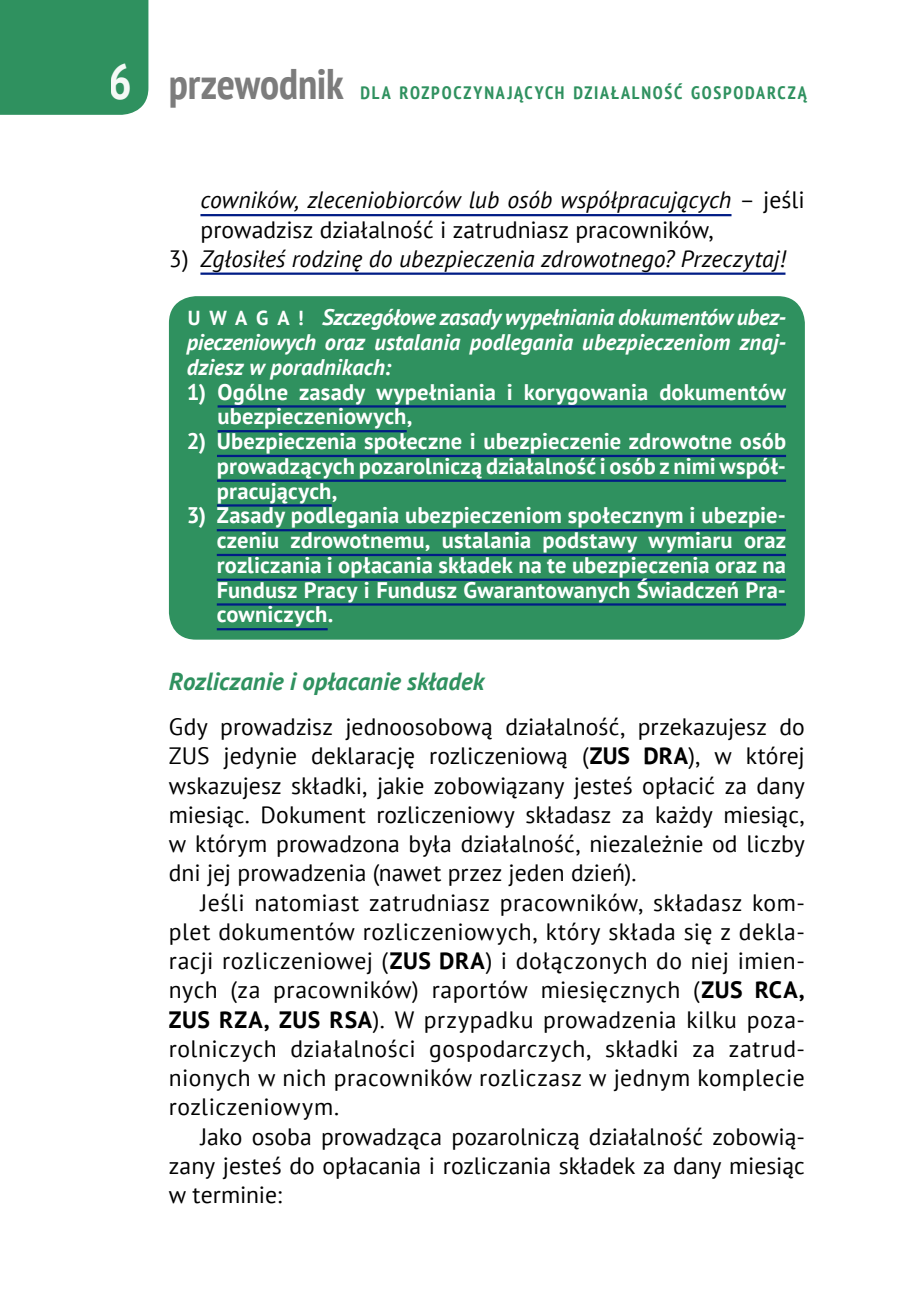
<style>
.page{position:relative;width:913px;height:1295px;background:#fff}
.page>*{position:absolute;margin:0;border:0;box-sizing:border-box;transform-origin:0 0}
.t1{font:700 condensed 42.75px "PT Sans";letter-spacing:-.005em;color:#7c7c7c}
.III_gr__3{font:italic 700 24.75px "PT Sans";color:#2f915f}
.tekst_z_wcieciem{font:23.62px/29.2px "PT Sans";letter-spacing:.01em;color:#000;text-align:justify}
.tekst_bez_wciecia{font:23.62px/29.2px "PT Sans";color:#000;text-align:justify}
.TXT_numerowane_wylic{font:23.62px/29.2px "PT Sans";color:#000}
.TXT_numerowane_wylic-2{font:italic 23.62px "PT Sans";letter-spacing:.005em;color:#000}
.ważne_tekst{font:700 22.5px/24.8px "PT Sans";letter-spacing:.005em;color:#fff;text-align:justify}
.ważne_tekst-2{font:italic 700 22.5px/24.8px "PT Sans";letter-spacing:.005em;color:#fff;text-align:justify}
.t2{font:700 condensed 18px "PT Sans";letter-spacing:.1em;color:#2f915f}
.s1{font-size:49.5px;color:#fff}
.s2{font-style:italic}
.s3{font-style:normal}
.s4{font-style:normal;font-size:20.25px}
.s5{font-weight:700}
</style>
<div class="page">
<div style="left:0;top:0;width:148px;height:115px;background:#2f915f"></div>
<div style="left:169px;top:296px;width:635px;height:344px;background:#2f915f;border-radius:27px"></div>
<hr style="left:200px;top:214px;width:531px;height:2px;background:#001c85">
<hr style="left:200px;top:272px;width:585px;height:3px;background:#001c85">
<hr style="left:217px;top:405px;width:568px;height:2px;background:#001c85">
<hr style="left:217px;top:430px;width:189px;height:2px;background:#001c85">
<hr style="left:217px;top:455px;width:568px;height:2px;background:#001c85">
<hr style="left:217px;top:479px;width:568px;height:3px;background:#001c85">
<hr style="left:217px;top:504px;width:114px;height:2px;background:#001c85">
<hr style="left:217px;top:529px;width:568px;height:2px;background:#001c85">
<hr style="left:217px;top:554px;width:568px;height:2px;background:#001c85">
<hr style="left:217px;top:578px;width:568px;height:3px;background:#001c85">
<hr style="left:217px;top:603px;width:568px;height:2px;background:#001c85">
<hr style="left:217px;top:628px;width:110px;height:2px;background:#001c85">
<h1 class="t1" style="left:109px;top:56px;width:236px"><span class="s1">6</span> przewodnik</h1>
<p class="t2" style="left:360px;top:81px;width:447px">DLA ROZPOCZYNAJĄCYCH DZIAŁALNOŚĆ GOSPODARCZĄ</p>
<p class="TXT_numerowane_wylic" style="left:200px;top:185px;width:605px"><span class="s2">cowników, zleceniobiorców lub osób współpracujących</span> – jeśli prowadzisz działalność i zatrudniasz pracowników,</p>
<p class="TXT_numerowane_wylic-2" style="left:169px;top:244px;width:617px"><span class="s3">3)</span> Zgłosiłeś rodzinę do ubezpieczenia zdrowotnego? Przeczytaj!</p>
<p class="ważne_tekst-2" style="left:187px;top:305px;width:600px"><span class="s4">U W A G A !</span> Szczegółowe zasady wypełniania dokumentów ubez&shy;pieczeniowych oraz ustalania podlegania ubezpieczeniom znaj&shy;dziesz w poradnikach:</p>
<p class="ważne_tekst" style="left:217px;top:379px;width:569px;text-indent:-31px">1) Ogólne zasady wypełniania i korygowania dokumentów ubezpieczeniowych,</p>
<p class="ważne_tekst" style="left:217px;top:428px;width:570px;text-indent:-30px">2) Ubezpieczenia społeczne i ubezpieczenie zdrowotne osób prowadzących pozarolniczą działalność i osób z nimi współ&shy;pracujących,</p>
<p class="ważne_tekst" style="left:217px;top:503px;width:570px;text-indent:-30px">3) Zasady podlegania ubezpieczeniom społecznym i ubezpie&shy;czeniu zdrowotnemu, ustalania podstawy wymiaru oraz rozliczania i opłacania składek na te ubezpieczenia oraz na Fundusz Pracy i Fundusz Gwarantowanych Świadczeń Pra&shy;cowniczych.</p>
<p class="III_gr__3" style="left:169px;top:665px;width:316px">Rozliczanie i opłacanie składek</p>
<p class="tekst_bez_wciecia" style="left:169px;top:711px;width:637px">Gdy prowadzisz jednoosobową działalność, przekazujesz do ZUS jedynie deklarację rozliczeniową (<span class="s5">ZUS DRA</span>), w której wskazujesz składki, jakie zobowiązany jesteś opłacić za dany miesiąc. Dokument rozliczeniowy składasz za każdy miesiąc, w którym prowadzona była działalność, niezależnie od liczby dni jej prowadzenia (nawet przez jeden dzień).</p>
<p class="tekst_z_wcieciem" style="left:169px;top:887px;width:637px;text-indent:32px">Jeśli natomiast zatrudniasz pracowników, składasz kom&shy;plet dokumentów rozliczeniowych, który składa się z dekla&shy;racji rozliczeniowej (<span class="s5">ZUS DRA</span>) i dołączonych do niej imien&shy;nych (za pracowników) raportów miesięcznych (<span class="s5">ZUS RCA, ZUS RZA, ZUS RSA</span>). W przypadku prowadzenia kilku poza&shy;rolniczych działalności gospodarczych, składki za zatrud&shy;nionych w nich pracowników rozliczasz w jednym komplecie rozliczeniowym.</p>
<p class="tekst_z_wcieciem" style="left:169px;top:1121px;width:637px;text-indent:32px">Jako osoba prowadząca pozarolniczą działalność zobowią&shy;zany jesteś do opłacania i rozliczania składek za dany miesiąc w terminie:</p>
</div>
